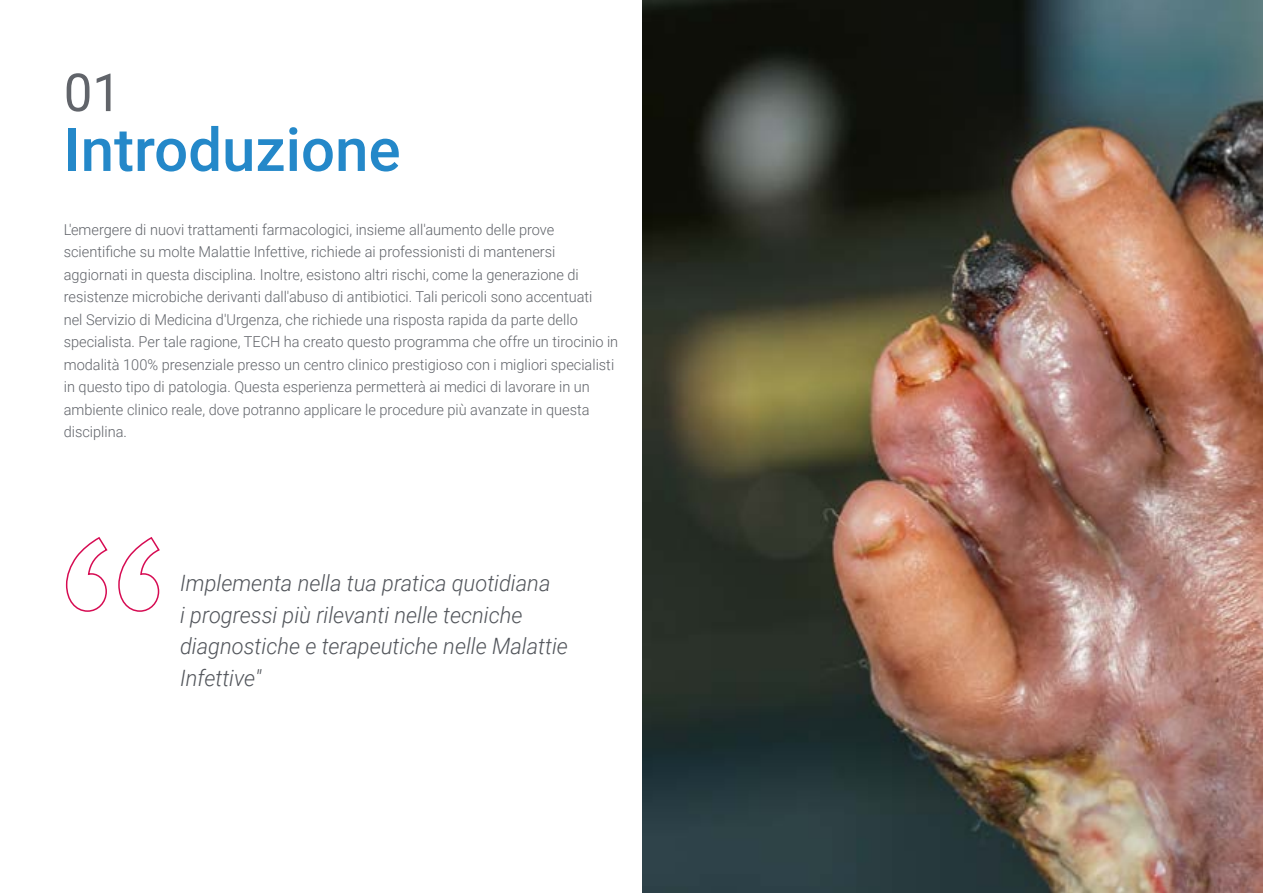
<style>
.page{position:relative;width:1263px;height:893px;background:#fff}
.page>*{position:absolute;margin:0;border:0;box-sizing:border-box;transform-origin:0 0}
.t1{font:500 60px "Roboto";color:#2488c9}
.t2{font:52.5px "Roboto";color:#61646a}
.t3{font:italic 300 22.5px/31.5px "Roboto";color:#52555b}
.t4{font:300 15px/22.5px "Roboto";color:#61646a}
</style>
<div class="page">
<img style="left:642px;top:0;width:621px;height:893px">
<svg style="left:65px;top:537px;width:95px;height:75px"></svg>
<h2 class="t2" style="left:64px;top:56px;width:59px">01</h2>
<h1 class="t1" style="left:64px;top:108px;width:338px">Introduzione</h1>
<p class="t4" style="left:64px;top:217px;width:556px">L'emergere di nuovi trattamenti farmacologici, insieme all'aumento delle prove scientifiche su molte Malattie Infettive, richiede ai professionisti di mantenersi aggiornati in questa disciplina. Inoltre, esistono altri rischi, come la generazione di resistenze microbiche derivanti dall'abuso di antibiotici. Tali pericoli sono accentuati<br>nel Servizio di Medicina d'Urgenza, che richiede una risposta rapida da parte dello specialista. Per tale ragione, TECH ha creato questo programma che offre un tirocinio in modalità 100% presenziale presso un centro clinico prestigioso con i migliori specialisti in questo tipo di patologia. Questa esperienza permetterà ai medici di lavorare in un ambiente clinico reale, dove potranno applicare le procedure più avanzate in questa disciplina.</p>
<h3 class="t3" style="left:180px;top:567px;width:389px">Implementa nella tua pratica quotidiana<br>i progressi più rilevanti nelle tecniche diagnostiche e terapeutiche nelle Malattie Infettive"</h3>
</div>
